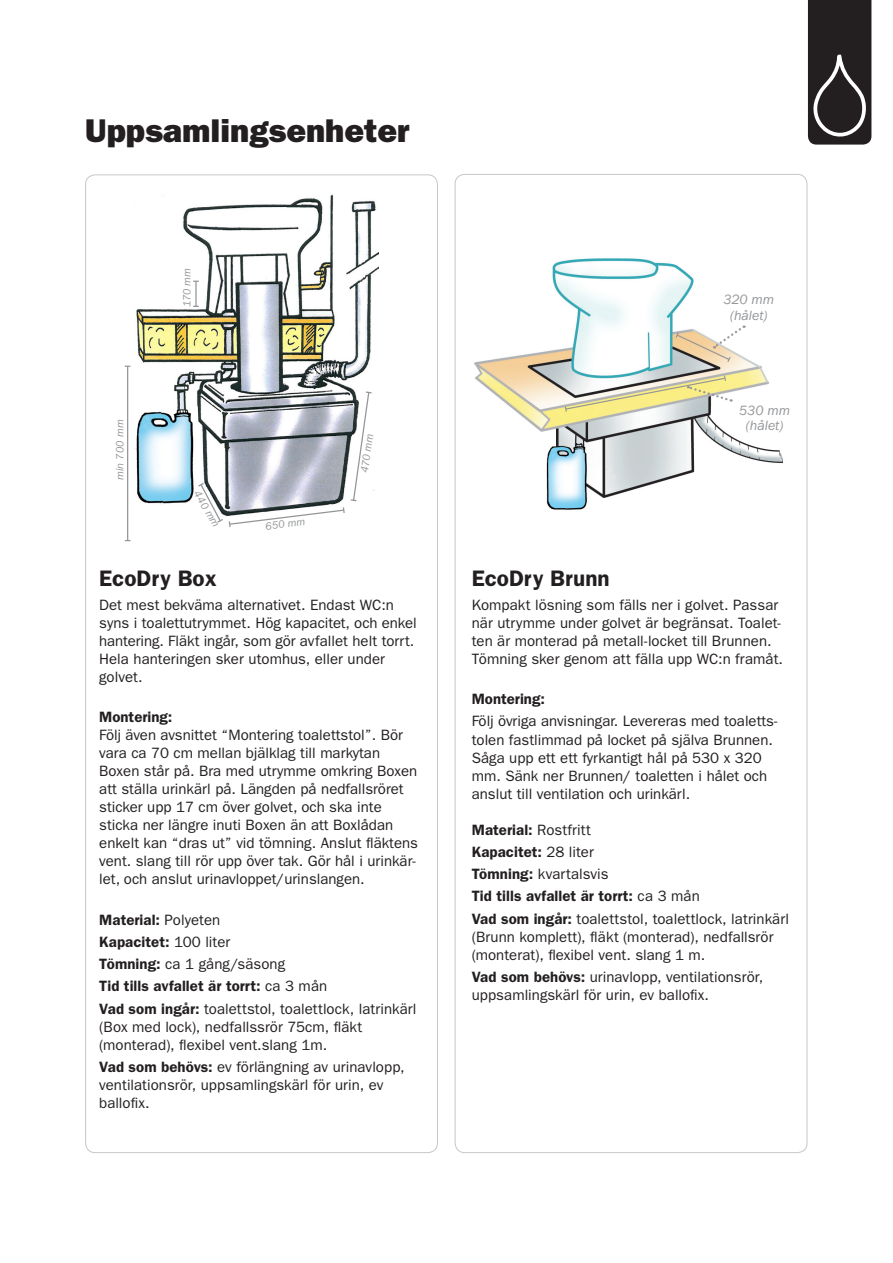
<style>
.page{position:relative;width:893px;height:1263px;background:#fff}
.page>*{position:absolute;margin:0;border:0;box-sizing:border-box;transform-origin:0 0}
.t1{font:33px "ITC Franklin Gothic Std Hvy";color:#231f20}
.t2{font:600 22.5px "ITC Franklin Gothic Std";color:#231f20}
.t3{font:15px/18px "ITC Franklin Gothic Std";color:#231f20}
.t4{font:600 15px "ITC Franklin Gothic Std";color:#231f20}
.t5{font:italic 13.95px "ITC Franklin Gothic Std";color:#939598}
.t6{font:italic 10.8px "ITC Franklin Gothic Std";letter-spacing:.005em;color:#939598}
.s1{font-weight:400}
.s2{font-weight:600}
</style>
<div class="page">
<img style="left:474px;top:258px;width:309px;height:252px">
<img style="left:129px;top:194px;width:249px;height:310px">
<hr style="left:127px;top:366px;width:1px;height:175px;background:#939598">
<svg style="left:675px;top:326px;width:70px;height:37px"></svg>
<svg style="left:564px;top:374px;width:168px;height:39px"></svg>
<svg style="left:197px;top:391px;width:176px;height:136px"></svg>
<hr style="left:195px;top:281px;width:2px;height:25px;background:#939598">
<svg style="left:808px;top:0;width:63px;height:145px;background:#353233"></svg>
<p class="t1" style="left:85px;top:111px;width:326px">Uppsamlingsenheter</p>
<p class="t6" style="left:114px;top:480px;width:62px;rotate:-90deg">min 700 mm</p>
<p class="t6" style="left:181px;top:307px;width:41px;rotate:-90deg">170 mm</p>
<p class="t6" style="left:202px;top:488px;width:42px;rotate:59deg">440 mm</p>
<p class="t6" style="left:265px;top:520px;width:42px;rotate:-7deg">650 mm</p>
<p class="t6" style="left:358px;top:472px;width:41px;rotate:-82deg">470 mm</p>
<p class="t2" style="left:99px;top:565px;width:119px">EcoDry Box</p>
<p class="t3" style="left:99px;top:596px;width:319px">Det mest bekväma alternativet. Endast WC:n syns i toalettutrymmet. Hög kapacitet, och enkel hantering. Fläkt ingår, som gör avfallet helt torrt.<br>Hela hanteringen sker utomhus, eller under golvet.</p>
<p class="t4" style="left:99px;top:708px;width:75px">Montering:</p>
<p class="t3" style="left:99px;top:726px;width:320px">Följ även avsnittet “Montering toalettstol”. Bör vara ca 70 cm mellan bjälklag till markytan Boxen står på. Bra med utrymme omkring Boxen att ställa urinkärl på. Längden på nedfallsröret sticker upp 17 cm över golvet, och ska inte sticka ner längre inuti Boxen än att Boxlådan enkelt kan “dras ut” vid tömning. Anslut fläktens vent. slang till rör upp över tak. Gör hål i urinkär&shy;let, och anslut urinavloppet/urinslangen.</p>
<p class="t4" style="left:99px;top:910px;width:123px">Material: <span class="s1">Polyeten</span></p>
<p class="t4" style="left:99px;top:933px;width:133px">Kapacitet: <span class="s1">100 liter</span></p>
<p class="t3" style="left:99px;top:955px;width:188px"><span class="s2">Tömning:</span> ca 1 gång/säsong</p>
<p class="t4" style="left:99px;top:977px;width:230px">Tid tills avfallet är torrt: <span class="s1">ca 3 mån</span></p>
<p class="t3" style="left:99px;top:999px;width:319px"><span class="s2">Vad som ingår:</span> toalettstol, toalettlock, latrinkärl (Box med lock), nedfallssrör 75cm, fläkt (monterad), flexibel vent.slang 1m.</p>
<p class="t3" style="left:99px;top:1058px;width:307px"><span class="s2">Vad som behövs:</span> ev förlängning av urinavlopp, ventilationsrör, uppsamlingskärl för urin, ev ballofix.</p>
<p class="t5" style="left:723px;top:292px;width:52px">320 mm</p>
<p class="t5" style="left:730px;top:308px;width:39px">(hålet)</p>
<p class="t5" style="left:739px;top:402px;width:53px">530 mm</p>
<p class="t5" style="left:746px;top:418px;width:39px">(hålet)</p>
<p class="t2" style="left:472px;top:565px;width:139px">EcoDry Brunn</p>
<p class="t3" style="left:472px;top:596px;width:313px">Kompakt lösning som fälls ner i golvet. Passar när utrymme under golvet är begränsat. Toalet&shy;ten är monterad på metall-locket till Brunnen.<br>Tömning sker genom att fälla upp WC:n framåt.</p>
<p class="t4" style="left:472px;top:690px;width:75px">Montering:</p>
<p class="t3" style="left:472px;top:712px;width:307px">Följ övriga anvisningar. Levereras med toaletts&shy;tolen fastlimmad på locket på själva Brunnen.<br>Såga upp ett ett fyrkantigt hål på 530 x 320 mm. Sänk ner Brunnen/ toaletten i hålet och anslut till ventilation och urinkärl.</p>
<p class="t4" style="left:472px;top:820px;width:121px">Material: <span class="s1">Rostfritt</span></p>
<p class="t4" style="left:472px;top:843px;width:124px">Kapacitet: <span class="s1">28 liter</span></p>
<p class="t3" style="left:472px;top:865px;width:138px"><span class="s2">Tömning:</span> kvartalsvis</p>
<p class="t4" style="left:472px;top:887px;width:230px">Tid tills avfallet är torrt: <span class="s1">ca 3 mån</span></p>
<p class="t3" style="left:472px;top:909px;width:319px"><span class="s2">Vad som ingår:</span> toalettstol, toalettlock, latrinkärl (Brunn komplett), fläkt (monterad), nedfallsrör (monterat), flexibel vent. slang 1 m.</p>
<p class="t3" style="left:472px;top:968px;width:293px"><span class="s2">Vad som behövs:</span> urinavlopp, ventilationsrör, uppsamlingskärl för urin, ev ballofix.</p>
</div>
